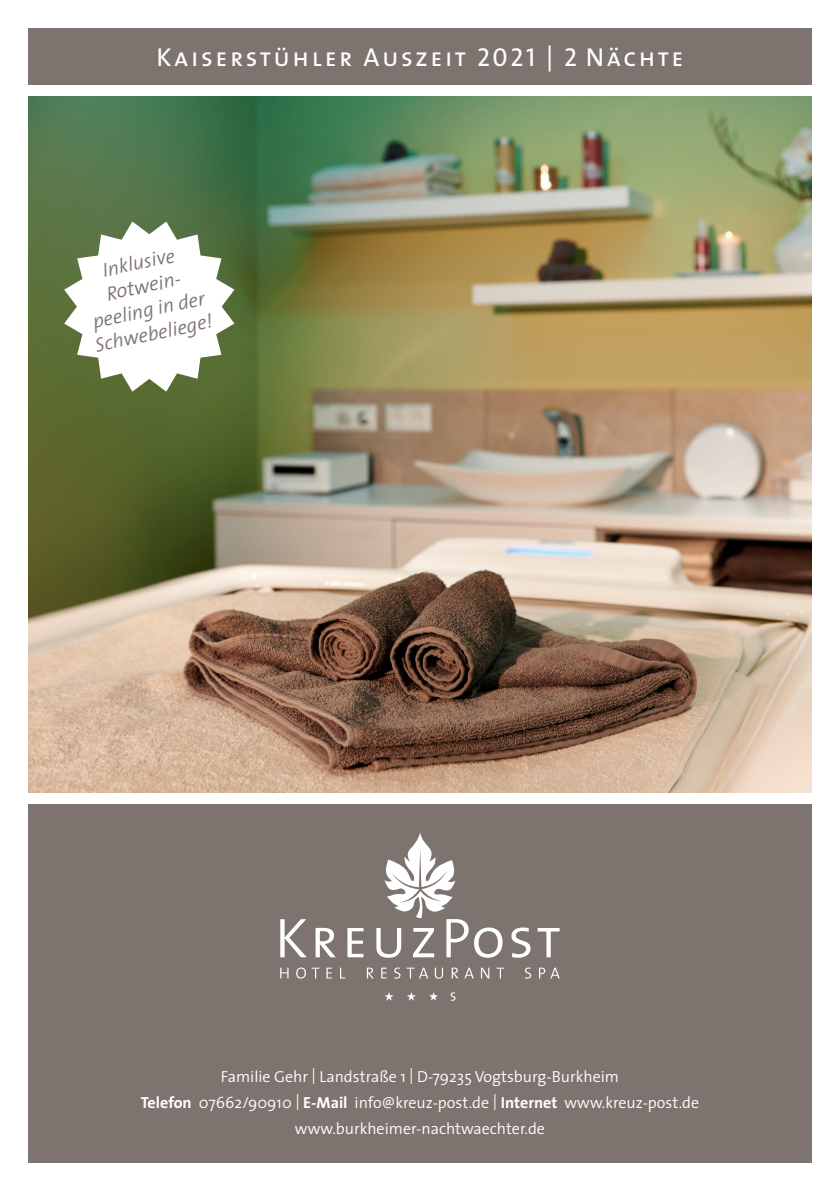
<style>
.page{position:relative;width:840px;height:1191px;background:#fff}
.page>*{position:absolute;margin:0;border:0;box-sizing:border-box;transform-origin:0 0}
.t1{font:26px "The Sans Caps";letter-spacing:.1em;color:#fff}
.t2{font:italic 300 20px/24px "The Sans";color:#7e746f;text-align:center}
.t3{font:300 16px/26px "The Sans";color:#fff;text-align:center}
.s1{font-weight:700}
</style>
<div class="page">
<img style="left:28px;top:96px;width:783px;height:696px">
<div style="left:28px;top:804px;width:783px;height:358px;background:#7e746f"></div>
<svg style="left:280px;top:919px;width:26px;height:38px"></svg>
<svg style="left:315px;top:928px;width:20px;height:29px"></svg>
<svg style="left:347px;top:928px;width:16px;height:29px"></svg>
<svg style="left:376px;top:832px;width:92px;height:125px"></svg>
<svg style="left:474px;top:927px;width:28px;height:30px"></svg>
<svg style="left:511px;top:927px;width:19px;height:30px"></svg>
<svg style="left:537px;top:928px;width:22px;height:29px"></svg>
<svg style="left:280px;top:967px;width:8px;height:11px"></svg>
<svg style="left:296px;top:967px;width:23px;height:11px"></svg>
<svg style="left:326px;top:967px;width:6px;height:11px"></svg>
<svg style="left:340px;top:967px;width:5px;height:11px"></svg>
<svg style="left:366px;top:967px;width:7px;height:11px"></svg>
<svg style="left:381px;top:967px;width:5px;height:11px"></svg>
<svg style="left:394px;top:967px;width:6px;height:11px"></svg>
<svg style="left:406px;top:967px;width:22px;height:11px"></svg>
<svg style="left:434px;top:967px;width:9px;height:11px"></svg>
<svg style="left:451px;top:967px;width:7px;height:11px"></svg>
<svg style="left:464px;top:967px;width:9px;height:11px"></svg>
<svg style="left:481px;top:967px;width:8px;height:11px"></svg>
<svg style="left:496px;top:967px;width:8px;height:11px"></svg>
<svg style="left:525px;top:967px;width:6px;height:11px"></svg>
<svg style="left:539px;top:967px;width:20px;height:11px"></svg>
<svg style="left:384px;top:992px;width:9px;height:8px"></svg>
<svg style="left:407px;top:992px;width:8px;height:8px"></svg>
<svg style="left:429px;top:992px;width:9px;height:8px"></svg>
<svg style="left:450px;top:992px;width:5px;height:8px"></svg>
<div style="left:28px;top:28px;width:783px;height:57px;background:#7e746f"></div>
<svg style="left:64px;top:221px;width:170px;height:171px"></svg>
<h1 class="t1" style="left:156px;top:35px;width:528px">Kaiserstühler Auszeit 2021 | 2 Nächte</h1>
<p class="t2" style="left:78px;top:262px;width:121px;rotate:-12deg">Inklusive<br>Rotwein&shy;peeling in der<br>Schwebeliege!</p>
<p class="t3" style="left:141px;top:1063px;width:559px">Familie Gehr | Landstraße 1 | D-79235 Vogtsburg-Burkheim<br><span class="s1">Telefon</span> 07662/90910 | <span class="s1">E-Mail</span> info@kreuz-post.de | <span class="s1">Internet</span> www.kreuz-post.de www.burkheimer-nachtwaechter.de</p>
</div>
